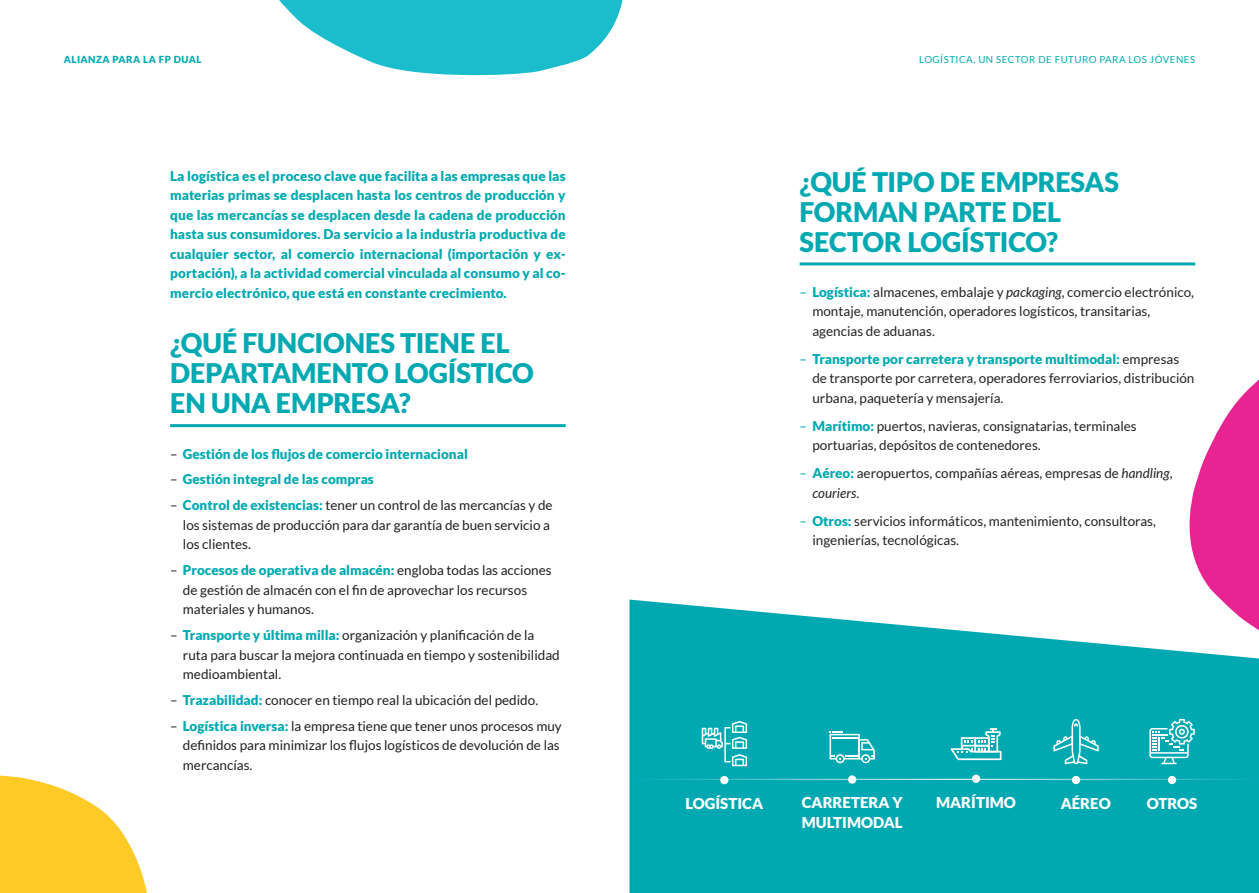
<style>
.page{position:relative;width:1259px;height:893px;background:#fff}
.page>*{position:absolute;margin:0;border:0;box-sizing:border-box;transform-origin:0 0}
.t1{font:900 27px/30px "Lato";letter-spacing:-.005em;color:#00a9b1}
.t2{font:900 15px "Lato";color:#fff}
.t3{font:13.5px/19.5px "Lato";color:#231f20}
.t4{font:13.5px/19.5px "Lato";color:#242321}
.t5{font:900 13.5px/19.5px "Lato";color:#00a9b1;text-align:justify}
.t6{font:9.75px "Lato";letter-spacing:.05em;color:#00a9b1}
.t7{font:900 9.75px "Lato";letter-spacing:.05em;color:#00a9b1}
.s1{font-weight:400;color:#242321}
.s2{color:#242321}
.s3{font-weight:900;color:#00a9b1}
.s4{color:#00a9b1}
.s5{font-style:italic}
</style>
<div class="page">
<svg style="left:279px;top:0;width:344px;height:76px"></svg>
<svg style="left:1189px;top:379px;width:70px;height:221px"></svg>
<svg style="left:0;top:775px;width:147px;height:118px"></svg>
<svg style="left:629px;top:600px;width:630px;height:293px;background:#1ab1b8"></svg>
<hr style="left:170px;top:424px;width:396px;height:3px;background:#00a9b1">
<hr style="left:799px;top:262px;width:396px;height:3px;background:#00a9b1">
<hr style="left:629px;top:779px;width:630px;height:1px;background:#fff">
<div style="left:1168px;top:776px;width:8px;height:8px;background:#fff;border-radius:50%"></div>
<svg style="left:1149px;top:719px;width:45px;height:45px"></svg>
<div style="left:972px;top:775px;width:8px;height:8px;background:#fff;border-radius:50%"></div>
<svg style="left:950px;top:728px;width:51px;height:32px"></svg>
<div style="left:720px;top:776px;width:8px;height:8px;background:#fff;border-radius:50%"></div>
<svg style="left:702px;top:721px;width:45px;height:45px;background:#47c0c6"></svg>
<div style="left:1072px;top:776px;width:8px;height:8px;background:#fff;border-radius:50%"></div>
<svg style="left:1053px;top:719px;width:45px;height:45px;background:#2eb8bf"></svg>
<div style="left:848px;top:775px;width:8px;height:9px;background:#fff;border-radius:50%"></div>
<svg style="left:829px;top:731px;width:46px;height:32px"></svg>
<p class="t7" style="left:64px;top:54px;width:139px">ALIANZA PARA LA FP DUAL</p>
<p class="t6" style="left:919px;top:54px;width:277px">LOGÍSTICA, UN SECTOR DE FUTURO PARA LOS JÓVENES</p>
<p class="t5" style="left:170px;top:166px;width:397px">La logística es el proceso clave que facilita a las empresas que las materias primas se desplacen hasta los centros de producción y que las mercancías se desplacen desde la cadena de producción hasta sus consumidores. Da servicio a la industria productiva de cualquier sector, al comercio internacional (importación y ex&shy;portación), a la actividad comercial vinculada al consumo y al co&shy;mercio electrónico, que está en constante crecimiento.</p>
<h1 class="t1" style="left:170px;top:328px;width:365px">¿QUÉ FUNCIONES TIENE EL<br>DEPARTAMENTO LOGÍSTICO<br>EN UNA EMPRESA?</h1>
<p class="t5" style="left:170px;top:443px;width:299px"><span class="s1">–</span> Gestión de los flujos de comercio internacional</p>
<p class="t5" style="left:170px;top:469px;width:205px"><span class="s1">–</span> Gestión integral de las compras</p>
<p class="t3" style="left:183px;top:496px;width:371px;text-indent:-13px"><span class="s2">–</span> <span class="s3">Control de existencias:</span> tener un control de las mercancías y de los sistemas de producción para dar garantía de buen servicio a los clientes.</p>
<p class="t3" style="left:183px;top:560px;width:370px;text-indent:-13px"><span class="s2">–</span> <span class="s3">Procesos de operativa de almacén:</span> engloba todas las acciones de gestión de almacén con el fin de aprovechar los recursos materiales y humanos.</p>
<p class="t3" style="left:183px;top:625px;width:378px;text-indent:-13px"><span class="s2">–</span> <span class="s3">Transporte y última milla:</span> organización y planificación de la ruta para buscar la mejora continuada en tiempo y sostenibilidad medioambiental.</p>
<p class="t3" style="left:170px;top:690px;width:369px"><span class="s2">–</span> <span class="s3">Trazabilidad:</span> conocer en tiempo real la ubicación del pedido.</p>
<p class="t3" style="left:183px;top:716px;width:380px;text-indent:-13px"><span class="s2">–</span> <span class="s3">Logística inversa:</span> la empresa tiene que tener unos procesos muy definidos para minimizar los flujos logísticos de devolución de las mercancías.</p>
<h1 class="t1" style="left:799px;top:166px;width:321px">¿QUÉ TIPO DE EMPRESAS<br>FORMAN PARTE DEL<br>SECTOR LOGÍSTICO?</h1>
<p class="t4" style="left:812px;top:282px;width:383px;text-indent:-13px"><span class="s4">–</span> <span class="s3">Logística:</span> almacenes, embalaje y <span class="s5">packaging</span>, comercio electrónico, montaje, manutención, operadores logísticos, transitarias, agencias de aduanas.</p>
<p class="t4" style="left:812px;top:349px;width:383px;text-indent:-13px"><span class="s4">–</span> <span class="s3">Transporte por carretera y transporte multimodal:</span> empresas de transporte por carretera, operadores ferroviarios, distribución urbana, paquetería y mensajería.</p>
<p class="t4" style="left:812px;top:416px;width:326px;text-indent:-13px"><span class="s4">–</span> <span class="s3">Marítimo:</span> puertos, navieras, consignatarias, terminales portuarias, depósitos de contenedores.</p>
<p class="t4" style="left:812px;top:464px;width:362px;text-indent:-13px"><span class="s4">–</span> <span class="s3">Aéreo:</span> aeropuertos, compañías aéreas, empresas de <span class="s5">handling</span>, <span class="s5">couriers</span>.</p>
<p class="t4" style="left:812px;top:511px;width:345px;text-indent:-13px"><span class="s4">–</span> <span class="s3">Otros:</span> servicios informáticos, mantenimiento, consultoras, ingenierías, tecnológicas.</p>
<p class="t2" style="left:685px;top:795px;width:79px">LOGÍSTICA</p>
<p class="t2" style="left:801px;top:794px;width:102px">CARRETERA Y</p>
<p class="t2" style="left:936px;top:793px;width:81px">MARÍTIMO</p>
<p class="t2" style="left:1060px;top:795px;width:51px">AÉREO</p>
<p class="t2" style="left:1147px;top:795px;width:52px">OTROS</p>
<p class="t2" style="left:802px;top:814px;width:102px">MULTIMODAL</p>
</div>
